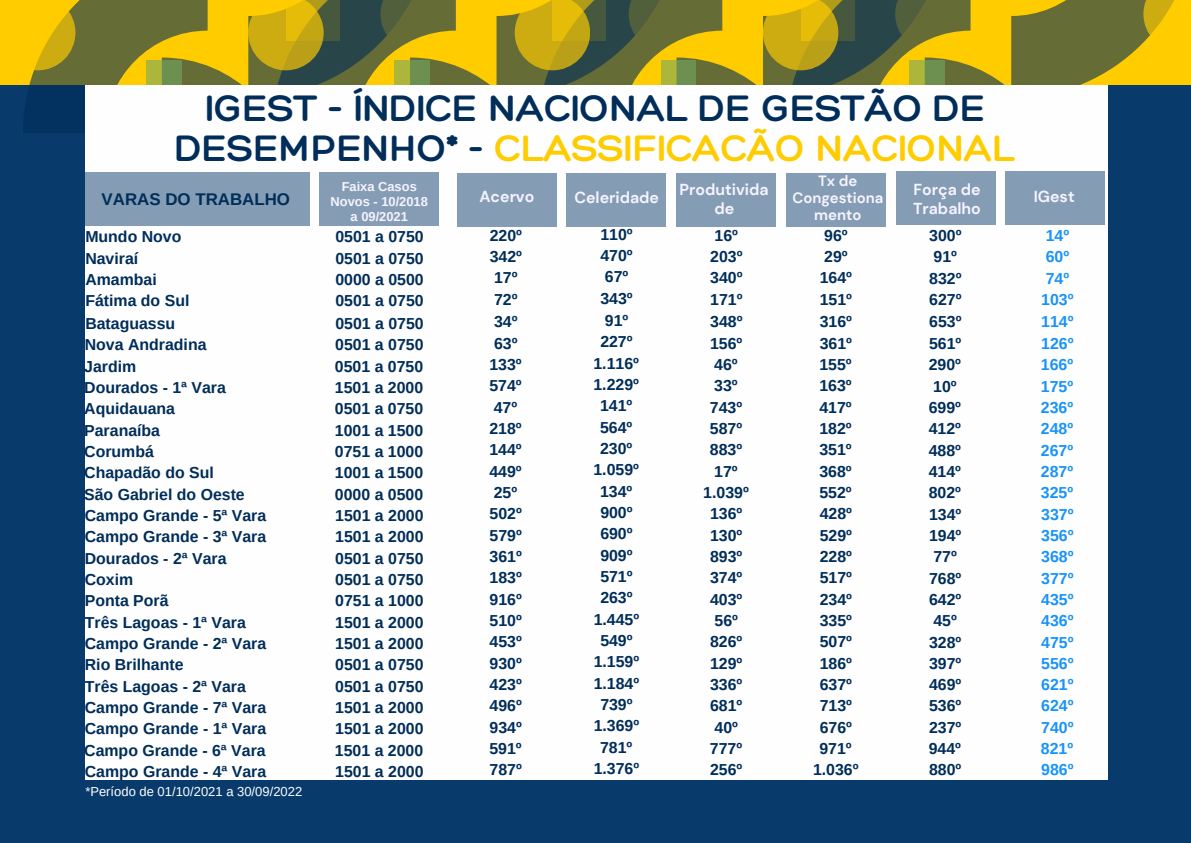
<style>
.page{position:relative;width:1191px;height:843px;background:#fff}
.page>*{position:absolute;margin:0;border:0;box-sizing:border-box;transform-origin:0 0}
.t1{font:300 40px/39.8px "Hero";color:#002d59;text-align:center}
.t2{font:700 16.9px "Arimo";color:#002d59}
.t3{font:700 15.9px/21.3px "Arimo";color:#002d59}
.t4{font:700 15.9px/21.3px "Arimo";color:#1893f8}
.t5{font:700 15.9px/19.1px "DM Sans";color:#f7f3ff}
.t6{font:700 14.9px/17.2px "DM Sans";color:#f7f3ff;text-align:center}
.t7{font:13px "Arimo";color:#fefeff}
.t8{font:700 12.9px/15px "Arimo";color:#f7f3ff;text-align:center}
.s1{color:#fc0}
</style>
<div class="page">
<div style="left:0;top:0;width:1190px;height:842px;background:#083a6b"></div>
<svg style="left:0;top:0;width:1190px;height:188px;background:#88842f"></svg>
<div style="left:85px;top:86px;width:1021px;height:693px;background:#fefeff"></div>
<div style="left:85px;top:172px;width:225px;height:54px;background:#849db5"></div>
<div style="left:319px;top:172px;width:120px;height:54px;background:#849db5"></div>
<div style="left:456px;top:173px;width:100px;height:53px;background:#849db5"></div>
<div style="left:566px;top:173px;width:100px;height:53px;background:#849db5"></div>
<div style="left:676px;top:173px;width:100px;height:53px;background:#849db5"></div>
<div style="left:785px;top:173px;width:100px;height:53px;background:#849db5"></div>
<div style="left:895px;top:172px;width:100px;height:53px;background:#849db5"></div>
<div style="left:1005px;top:172px;width:100px;height:53px;background:#849db5"></div>
<h1 class="t1" style="left:176px;top:87px;width:841px">IGEST - ÍNDICE NACIONAL DE GESTÃO DE<br>DESEMPENHO* - <span class="s1">CLASSIFICAÇÃO NACIONAL</span></h1>
<p class="t2" style="left:102px;top:190px;width:190px">VARAS DO TRABALHO</p>
<p class="t6" style="left:792px;top:172px;width:93px">Tx de<br>Congestiona mento</p>
<p class="t5" style="left:913px;top:180px;width:69px">Força de<br>Trabalho</p>
<p class="t5" style="left:1033px;top:187px;width:42px">IGest</p>
<p class="t8" style="left:330px;top:179px;width:99px">Faixa Casos<br>Novos - 10/2018 a 09/2021</p>
<p class="t5" style="left:679px;top:180px;width:91px;text-align:center">Produtivida de</p>
<p class="t5" style="left:479px;top:187px;width:56px">Acervo</p>
<p class="t5" style="left:574px;top:188px;width:86px">Celeridade</p>
<p class="t3" style="left:85px;top:226px;width:98px">Mundo Novo</p>
<p class="t3" style="left:335px;top:226px;width:90px">0501 a 0750</p>
<p class="t3" style="left:489px;top:224px;width:34px">220º</p>
<p class="t3" style="left:600px;top:223px;width:34px">110º</p>
<p class="t3" style="left:714px;top:224px;width:25px">16º</p>
<p class="t3" style="left:824px;top:224px;width:25px">96º</p>
<p class="t3" style="left:929px;top:225px;width:34px">300º</p>
<p class="t4" style="left:1045px;top:225px;width:25px">14º</p>
<p class="t3" style="left:85px;top:247px;width:54px">Naviraí</p>
<p class="t3" style="left:335px;top:247px;width:90px">0501 a 0750</p>
<p class="t3" style="left:489px;top:246px;width:34px">342º</p>
<p class="t3" style="left:600px;top:244px;width:34px">470º</p>
<p class="t3" style="left:710px;top:246px;width:34px">203º</p>
<p class="t3" style="left:824px;top:246px;width:25px">29º</p>
<p class="t3" style="left:933px;top:246px;width:25px">91º</p>
<p class="t4" style="left:1045px;top:246px;width:25px">60º</p>
<p class="t3" style="left:85px;top:269px;width:73px">Amambai</p>
<p class="t3" style="left:335px;top:269px;width:90px">0000 a 0500</p>
<p class="t3" style="left:494px;top:267px;width:25px">17º</p>
<p class="t3" style="left:604px;top:266px;width:25px">67º</p>
<p class="t3" style="left:710px;top:267px;width:34px">340º</p>
<p class="t3" style="left:819px;top:267px;width:34px">164º</p>
<p class="t3" style="left:929px;top:267px;width:34px">832º</p>
<p class="t4" style="left:1045px;top:267px;width:25px">74º</p>
<p class="t3" style="left:85px;top:290px;width:106px;line-height:22.2px">Fátima do Sul<br>Bataguassu</p>
<p class="t3" style="left:335px;top:290px;width:90px;line-height:22.2px">0501 a 0750<br>0501 a 0750</p>
<p class="t3" style="left:494px;top:288px;width:25px;line-height:22.2px">72º<br>34º</p>
<p class="t3" style="left:600px;top:287px;width:34px;line-height:22.2px">343º<br>91º</p>
<p class="t3" style="left:710px;top:288px;width:34px;line-height:22.2px">171º<br>348º</p>
<p class="t3" style="left:819px;top:288px;width:34px;line-height:22.2px">151º<br>316º</p>
<p class="t3" style="left:929px;top:288px;width:34px;line-height:22.2px">627º<br>653º</p>
<p class="t4" style="left:1041px;top:288px;width:34px;line-height:22.2px">103º<br>114º</p>
<p class="t3" style="left:85px;top:334px;width:123px">Nova Andradina</p>
<p class="t3" style="left:335px;top:334px;width:90px">0501 a 0750</p>
<p class="t3" style="left:494px;top:332px;width:25px">63º</p>
<p class="t3" style="left:600px;top:331px;width:34px">227º</p>
<p class="t3" style="left:710px;top:332px;width:34px">156º</p>
<p class="t3" style="left:819px;top:332px;width:34px">361º</p>
<p class="t3" style="left:928px;top:332px;width:34px">561º</p>
<p class="t4" style="left:1041px;top:332px;width:34px">126º</p>
<p class="t3" style="left:84px;top:355px;width:54px">Jardim</p>
<p class="t3" style="left:335px;top:355px;width:90px">0501 a 0750</p>
<p class="t3" style="left:489px;top:354px;width:34px">133º</p>
<p class="t3" style="left:593px;top:352px;width:47px">1.116º</p>
<p class="t3" style="left:714px;top:354px;width:25px">46º</p>
<p class="t3" style="left:819px;top:354px;width:34px">155º</p>
<p class="t3" style="left:928px;top:354px;width:34px">290º</p>
<p class="t4" style="left:1040px;top:354px;width:34px">166º</p>
<p class="t3" style="left:84px;top:376px;width:143px">Dourados - 1ª Vara</p>
<p class="t3" style="left:335px;top:376px;width:90px">1501 a 2000</p>
<p class="t3" style="left:489px;top:375px;width:34px">574º</p>
<p class="t3" style="left:593px;top:374px;width:47px">1.229º</p>
<p class="t3" style="left:714px;top:375px;width:25px">33º</p>
<p class="t3" style="left:819px;top:375px;width:34px">163º</p>
<p class="t3" style="left:933px;top:375px;width:25px">10º</p>
<p class="t4" style="left:1040px;top:375px;width:34px">175º</p>
<p class="t3" style="left:84px;top:398px;width:92px">Aquidauana</p>
<p class="t3" style="left:335px;top:398px;width:90px">0501 a 0750</p>
<p class="t3" style="left:493px;top:396px;width:25px">47º</p>
<p class="t3" style="left:600px;top:395px;width:34px">141º</p>
<p class="t3" style="left:709px;top:396px;width:34px">743º</p>
<p class="t3" style="left:819px;top:396px;width:34px">417º</p>
<p class="t3" style="left:928px;top:396px;width:34px">699º</p>
<p class="t4" style="left:1040px;top:396px;width:34px">236º</p>
<p class="t3" style="left:84px;top:419px;width:77px">Paranaíba</p>
<p class="t3" style="left:335px;top:419px;width:90px">1001 a 1500</p>
<p class="t3" style="left:489px;top:417px;width:34px">218º</p>
<p class="t3" style="left:600px;top:416px;width:34px">564º</p>
<p class="t3" style="left:709px;top:417px;width:34px">587º</p>
<p class="t3" style="left:819px;top:417px;width:34px">182º</p>
<p class="t3" style="left:928px;top:418px;width:34px">412º</p>
<p class="t4" style="left:1040px;top:418px;width:34px">248º</p>
<p class="t3" style="left:84px;top:440px;width:71px">Corumbá</p>
<p class="t3" style="left:335px;top:440px;width:90px">0751 a 1000</p>
<p class="t3" style="left:489px;top:439px;width:34px">144º</p>
<p class="t3" style="left:600px;top:437px;width:34px">230º</p>
<p class="t3" style="left:709px;top:439px;width:34px">883º</p>
<p class="t3" style="left:819px;top:439px;width:34px">351º</p>
<p class="t3" style="left:928px;top:439px;width:34px">488º</p>
<p class="t4" style="left:1040px;top:439px;width:34px">267º</p>
<p class="t3" style="left:84px;top:462px;width:131px">Chapadão do Sul</p>
<p class="t3" style="left:335px;top:462px;width:90px">1001 a 1500</p>
<p class="t3" style="left:489px;top:460px;width:34px">449º</p>
<p class="t3" style="left:593px;top:459px;width:47px">1.059º</p>
<p class="t3" style="left:714px;top:460px;width:25px">17º</p>
<p class="t3" style="left:819px;top:460px;width:34px">368º</p>
<p class="t3" style="left:928px;top:460px;width:34px">414º</p>
<p class="t4" style="left:1040px;top:460px;width:34px">287º</p>
<p class="t3" style="left:84px;top:483px;width:162px">São Gabriel do Oeste</p>
<p class="t3" style="left:335px;top:483px;width:90px">0000 a 0500</p>
<p class="t3" style="left:493px;top:481px;width:25px">25º</p>
<p class="t3" style="left:600px;top:480px;width:34px">134º</p>
<p class="t3" style="left:703px;top:481px;width:47px">1.039º</p>
<p class="t3" style="left:819px;top:481px;width:34px">552º</p>
<p class="t3" style="left:928px;top:482px;width:34px">802º</p>
<p class="t4" style="left:1040px;top:482px;width:34px">325º</p>
<p class="t3" style="left:84px;top:504px;width:183px">Campo Grande - 5ª Vara<br>Campo Grande - 3ª Vara<br>Dourados - 2ª Vara<br>Coxim<br>Ponta Porã<br>Três Lagoas - 1ª Vara<br>Campo Grande - 2ª Vara<br>Rio Brilhante<br>Três Lagoas - 2ª Vara<br>Campo Grande - 7ª Vara<br>Campo Grande - 1ª Vara<br>Campo Grande - 6ª Vara<br>Campo Grande - 4ª Vara</p>
<p class="t3" style="left:335px;top:504px;width:90px;text-align:justify">1501 a 2000<br>1501 a 2000<br>0501 a 0750<br>0501 a 0750<br>0751 a 1000<br>1501 a 2000<br>1501 a 2000<br>0501 a 0750<br>0501 a 0750<br>1501 a 2000<br>1501 a 2000<br>1501 a 2000<br>1501 a 2000</p>
<p class="t3" style="left:489px;top:503px;width:34px;text-align:justify">502º 579º 361º 183º 916º 510º 453º 930º 423º 496º 934º 591º 787º</p>
<p class="t3" style="left:593px;top:501px;width:47px;text-align:center">900º<br>690º<br>909º<br>571º<br>263º<br>1.445º<br>549º<br>1.159º<br>1.184º<br>739º<br>1.369º<br>781º<br>1.376º</p>
<p class="t3" style="left:709px;top:503px;width:34px">136º<br>130º<br>893º<br>374º<br>403º<br>56º<br>826º<br>129º<br>336º<br>681º<br>40º<br>777º<br>256º</p>
<p class="t3" style="left:813px;top:503px;width:47px;text-align:center">428º<br>529º<br>228º<br>517º<br>234º<br>335º<br>507º<br>186º<br>637º<br>713º<br>676º<br>971º<br>1.036º</p>
<p class="t3" style="left:928px;top:503px;width:34px">134º<br>194º<br>77º<br>768º<br>642º<br>45º<br>328º<br>397º<br>469º<br>536º<br>237º<br>944º<br>880º</p>
<p class="t4" style="left:1040px;top:503px;width:34px;text-align:justify">337º 356º 368º 377º 435º 436º 475º 556º 621º 624º 740º 821º 986º</p>
<p class="t7" style="left:85px;top:783px;width:218px">*Período de 01/10/2021 a 30/09/2022</p>
</div>
